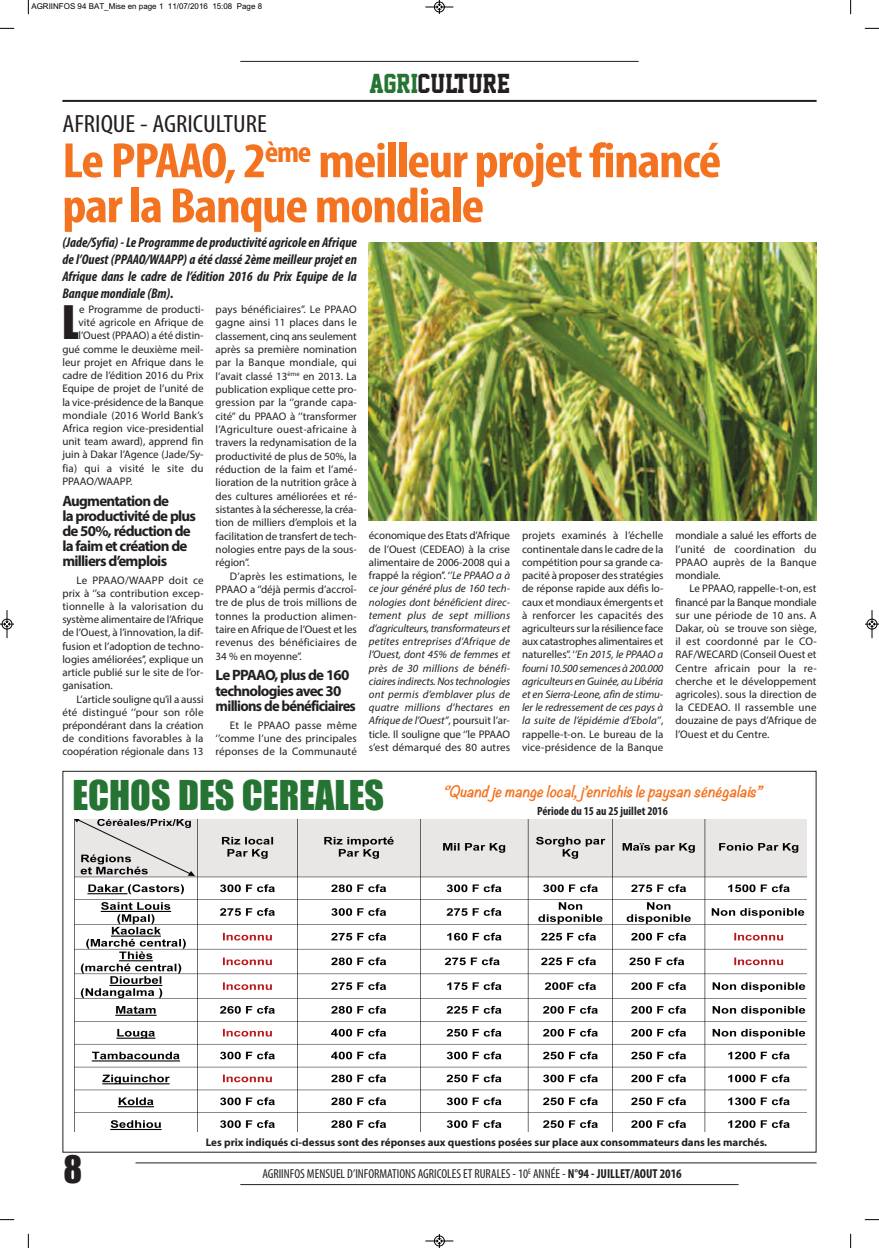
<style>
.page{position:relative;width:879px;height:1248px;background:#fff}
.page>*{position:absolute;margin:0;border:0;box-sizing:border-box;transform-origin:0 0}
.t1{font:700 condensed 50px/45px "Myriad Pro";letter-spacing:-.025em;color:#f47321;scale:1.08 1}
.t2{font:42.8px "Impact";color:#231f20}
.t3{font:38px "Impact";color:#267434}
.t4{font:35px "Impact";color:#231f20}
.t5{font:condensed 25px "Myriad Pro";color:#231f20;scale:1.1 1}
.t6{font:25px "Superstar M54";color:#231f20}
.t7{font:700 15px/15px "Myriad Pro";letter-spacing:-.05em;color:#231f20}
.t8{font:italic 700 condensed 14px/16.8px "Myriad Pro";color:#231f20;text-align:justify}
.t9{font:italic 700 14px "Noteworthy";color:#f47321}
.t10{font:condensed 13px "Myriad Pro";color:#231f20}
.t11{font:700 condensed 12px "Myriad Pro";color:#231f20}
.t12{font:11px/13.2px "Myriad Pro";color:#231f20;text-align:justify}
.t13{font:italic 11px/13.2px "Myriad Pro";letter-spacing:.015em;color:#231f20;text-align:justify}
.t14{font:700 11px "Myriad Pro";color:#231f20}
.t15{font:11px "Myriad Pro";letter-spacing:.02em;color:#231f20}
.t16{font:8px "Arial";color:#000}
.s1{color:#267434}
.s2{font-style:normal}
.s3{font-style:italic}
.s4{font-weight:700}
</style>
<div class="page">
<hr style="left:135px;top:1162px;width:681px;height:1px;background:#231f20">
<hr style="left:62px;top:100px;width:754px;height:2px;background:#231f20">
<hr style="left:240px;top:61px;width:399px;height:1px;background:#231f20">
<hr style="left:240px;top:1183px;width:498px;height:1px;background:#231f20">
<img style="left:74px;top:819px;width:732px;height:312px">
<img style="left:369px;top:242px;width:447px;height:278px">
<svg style="left:28px;top:0;width:1px;height:14px"></svg>
<svg style="left:0;top:28px;width:14px;height:1px"></svg>
<svg style="left:850px;top:0;width:1px;height:14px"></svg>
<svg style="left:865px;top:28px;width:14px;height:1px"></svg>
<svg style="left:28px;top:1233px;width:1px;height:14px"></svg>
<svg style="left:0;top:1219px;width:14px;height:1px"></svg>
<svg style="left:850px;top:1233px;width:1px;height:14px"></svg>
<svg style="left:865px;top:1219px;width:14px;height:1px"></svg>
<svg style="left:425px;top:0;width:28px;height:14px"></svg>
<svg style="left:425px;top:1234px;width:28px;height:13px"></svg>
<svg style="left:0;top:610px;width:14px;height:28px"></svg>
<svg style="left:865px;top:610px;width:14px;height:28px"></svg>
<p class="t16" style="left:31px;top:2px;width:232px">AGRIINFOS 94 BAT_Mise en page 1 11/07/2016 15:08 Page 8</p>
<h3 class="t6" style="left:369px;top:70px;width:142px"><span class="s1">AGRI</span>CULTURE</h3>
<h3 class="t5" style="left:62px;top:115px;width:187px">AFRIQUE - AGRICULTURE</h3>
<h1 class="t1" style="left:62px;top:142px;width:611px">Le ppAAo, 2<sup>ème</sup> meilleur projetfinancé parla banquemondiale</h1>
<p class="t8" style="left:62px;top:235px;width:296px">(Jade/Syfia) -Le Programme de productivité agricoleen Afrique de l’Ouest (PPAAO/WAAPP) a été classé 2ème meilleur projet en Afrique dans le cadre de l’édition 2016 du Prix Equipe de la Banque mondiale (Bm).</p>
<h2 class="t2" style="left:62px;top:299px;width:18px">L</h2>
<p class="t12" style="left:79px;top:303px;width:126px">e Programme de producti-</p>
<p class="t12" style="left:79px;top:317px;width:126px">vité agricole en Afrique de</p>
<p class="t12" style="left:79px;top:330px;width:126px">l’Ouest (PPAAO) a été distin-</p>
<p class="t12" style="left:62px;top:343px;width:143px">gué comme le deuxième meil-</p>
<p class="t12" style="left:62px;top:356px;width:143px">leur projet en Afrique dans le</p>
<p class="t12" style="left:62px;top:369px;width:143px">cadre de l’édition 2016 du Prix</p>
<p class="t12" style="left:62px;top:383px;width:143px">Equipe de projet de l’unité de</p>
<p class="t12" style="left:62px;top:396px;width:143px">la vice-présidence de la Banque</p>
<p class="t15" style="left:62px;top:411px;width:143px">mondiale (2016 World Bank’s</p>
<p class="t12" style="left:62px;top:422px;width:143px">Africa region vice-presidential</p>
<p class="t12" style="left:62px;top:436px;width:143px">unit team award), apprend fin</p>
<p class="t12" style="left:62px;top:449px;width:143px">juin à Dakar l’Agence (Jade/Sy-</p>
<p class="t15" style="left:62px;top:464px;width:143px">fia) qui a visité le site du</p>
<p class="t12" style="left:62px;top:475px;width:72px">PPAAO/WAAPP.</p>
<h3 class="t7" style="left:62px;top:494px;width:135px">Augmentation de<br>la productivité de plus de 50%, réduction de la faim et création de milliers d’emplois</h3>
<p class="t12" style="left:62px;top:574px;width:143px;text-indent:14px">Le PPAAO/WAAPP doit ce prix à ‘’sa contribution excep&shy;tionnelle à la valorisation du système alimentaire de l’Afrique de l’Ouest, à l’innovation, la dif&shy;fusion et l’adoption de techno&shy;logies améliorées’’, explique un article publié sur le site de l’or&shy;ganisation.</p>
<p class="t12" style="left:62px;top:693px;width:143px;text-indent:14px">L’article souligne qu’il a aussi été distingué ‘’pour son rôle prépondérant dans la création de conditions favorables à la coopération régionale dans 13</p>
<p class="t12" style="left:216px;top:303px;width:143px">pays bénéficiaires’’. Le PPAAO gagne ainsi 11 places dans le classement, cinq ans seulement après sa première nomination par la Banque mondiale, qui l’avait classé 13<sup>ème</sup> en 2013. La publication explique cette pro&shy;gression par la ‘’grande capa&shy;cité’’ du PPAAO à ‘’transformer l’Agriculture ouest-africaine à travers la redynamisation de la productivité de plus de 50%, la réduction de la faim et l’amé&shy;lioration de la nutrition grâce à des cultures améliorées et ré&shy;sistantes à la sécheresse, la créa&shy;tion de milliers d’emplois et la facilitation de transfert de tech&shy;nologies entre pays de la sous&shy;région’’.</p>
<p class="t12" style="left:216px;top:570px;width:143px;text-indent:14px">D’après les estimations, le PPAAO a ‘’déjà permis d’accroî&shy;tre de plus de trois millions de tonnes la production alimen&shy;taire en Afrique de l’Ouest et les revenus des bénéficiaires de 34 % en moyenne’’.</p>
<h3 class="t7" style="left:216px;top:669px;width:142px">Le ppAAO, plus de 160 technologies avec 30 millions de bénéficiaires</h3>
<p class="t12" style="left:216px;top:719px;width:143px;text-indent:14px">Et le PPAAO passe même ‘’comme l’une des principales réponses de la Communauté</p>
<p class="t13" style="left:369px;top:530px;width:143px"><span class="s2">économique des Etats d’Afrique de l’Ouest (CEDEAO) à la crise alimentaire de 2006-2008 qui a frappé la région’’. ‘</span>’Le PPAAO a à ce jour généré plus de 160 tech&shy;nologies dont bénéficient direc&shy;tement plus de sept millions d’agriculteurs,transformateurs et petites entreprises d’Afrique de l’Ouest, dont 45% de femmes et près de 30 millions de bénéfi&shy;ciairesindirects.Nostechnologies ont permis d’emblaver plus de quatre millions d’hectares en Afrique de l’Ouest’’<span class="s2">, poursuit l’ar&shy;ticle. Il souligne que ‘’le PPAAO s’est démarqué des 80 autres</span></p>
<p class="t12" style="left:522px;top:530px;width:143px">projets examinés à l’échelle continentale dans le cadre de la compétition pour sa grande ca&shy;pacité à proposer des stratégies de réponse rapide aux défis lo&shy;caux et mondiaux émergents et à renforcer les capacités des agriculteurs sur la résilience face aux catastrophes alimentaires et naturelles’’. ‘<span class="s3">’En 2015, le PPAAO a fourni 10.500 semences à 200.000 agriculteurs enGuinée, au Libéria et en Sierra-Leone, afin de stimu&shy;ler le redressement de ces pays à la suite de l’épidémie d’Ebola’’</span>, rappelle-t-on. Le bureau de la vice-présidence de la Banque</p>
<p class="t12" style="left:675px;top:530px;width:143px">mondiale a salué les efforts de l’unité de coordination du PPAAO auprès de la Banque mondiale.</p>
<p class="t12" style="left:675px;top:583px;width:143px;text-indent:14px">Le PPAAO, rappelle-t-on, est financé par la Banque mondiale sur une période de 10 ans. A Dakar, où se trouve son siège, il est coordonné par le CO-RAF/WECARD (Conseil Ouest et Centre africain pour la re&shy;cherche et le développement agricoles). sous la direction de la CEDEAO. Il rassemble une douzaine de pays d’Afrique de l’Ouest et du Centre.</p>
<h3 class="t3" style="left:72px;top:774px;width:313px">ECHOS DES CEREALES</h3>
<p class="t9" style="left:443px;top:778px;width:323px">‘’Quand je mange local, j ’enrichis le paysan sénégalais’’</p>
<p class="t11" style="left:537px;top:806px;width:132px">période du 15 au 25 juillet 2016</p>
<h3 class="t4" style="left:63px;top:1149px;width:20px">8</h3>
<p class="t14" style="left:206px;top:1138px;width:563px">Les prix indiqués ci-dessus sont des réponses aux questions posées sur place aux consommateurs dans les marchés.</p>
<p class="t10" style="left:262px;top:1168px;width:421px">AGRIINFOS MENSUEL D’INFORMATIONS AGRICOLES ET RURALES - 10<sup>E</sup> ANNÉE - <span class="s4">N°94 - juiLLEt/Aout 2016</span></p>
</div>
